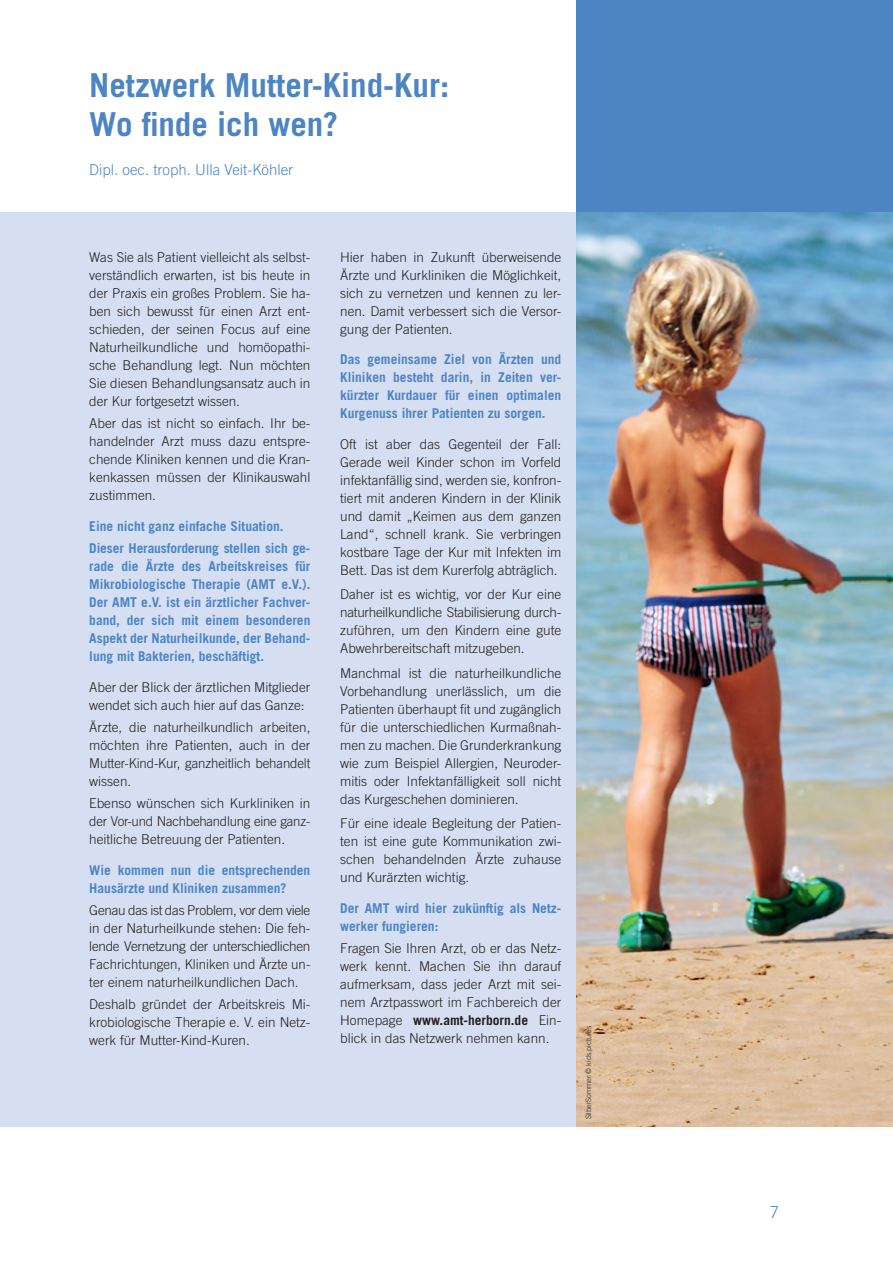
<style>
.page{position:relative;width:893px;height:1263px;background:#fff}
.page>*{position:absolute;margin:0;border:0;box-sizing:border-box;transform-origin:0 0}
.Headline{font:700 33px/39px "Trade Gothic";color:#4d84c4}
.Subline{font:300 16.5px "Trade Gothic";color:#4d84c4}
.Fließtext{font:300 15px "Trade Gothic";color:#4d84c4}
.Fließtext-2{font:300 13.5px/18px "Trade Gothic";color:#231f20;text-align:justify}
.Fließtext-3{font:700 13.5px/18px "Trade Gothic";color:#4d84c4;text-align:justify}
.lines{font:300 7.5px "Trade Gothic";color:#231f20}
.s1{font-weight:700}
</style>
<div class="page">
<div style="left:576px;top:0;width:317px;height:214px;background:#4d84c4"></div>
<div style="left:0;top:213px;width:893px;height:914px;background:#d6dff1"></div>
<img style="left:576px;top:213px;width:317px;height:914px">
<p class="Headline" style="left:89px;top:66px;width:361px">Netzwerk Mutter-Kind-Kur:<br>Wo finde ich wen?</p>
<p class="Fließtext" style="left:89px;top:161px;width:205px">Dipl. oec. troph. Ulla Veit-Köhler</p>
<p class="Fließtext-2" style="left:89px;top:248px;width:223px">Was Sie als Patient vielleicht als selbst&shy;verständlich erwarten, ist bis heute in der Praxis ein großes Problem. Sie ha&shy;ben sich bewusst für einen Arzt ent&shy;schieden, der seinen Focus auf eine Naturheilkundliche und homöopathi&shy;sche Behandlung legt. Nun möchten Sie diesen Behandlungsansatz auch in der Kur fortgesetzt wissen.</p>
<p class="Fließtext-2" style="left:89px;top:414px;width:223px">Aber das ist nicht so einfach. Ihr be&shy;handelnder Arzt muss dazu entspre&shy;chende Kliniken kennen und die Kran&shy;kenkassen müssen der Klinikauswahl zustimmen.</p>
<p class="Fließtext-3" style="left:89px;top:516px;width:196px">Eine nicht ganz einfache Situation.</p>
<p class="Fließtext-3" style="left:89px;top:539px;width:223px">Dieser Herausforderung stellen sich ge&shy;rade die Ärzte des Arbeitskreises für Mikrobiologische Therapie (AMT e.V.).<br>Der AMT e.V. ist ein ärztlicher Fachver&shy;band, der sich mit einem besonderen Aspekt der Naturheilkunde, der Behand&shy;lung mit Bakterien, beschäftigt.</p>
<p class="Fließtext-2" style="left:89px;top:677px;width:223px">Aber der Blick der ärztlichen Mitglieder wendet sich auch hier auf das Ganze:</p>
<p class="Fließtext-2" style="left:89px;top:718px;width:223px">Ärzte, die naturheilkundlich arbeiten, möchten ihre Patienten, auch in der Mutter-Kind-Kur, ganzheitlich behandelt wissen.</p>
<p class="Fließtext-2" style="left:89px;top:794px;width:223px">Ebenso wünschen sich Kurkliniken in der Vor-und Nachbehandlung eine ganz&shy;heitliche Betreuung der Patienten.</p>
<p class="Fließtext-3" style="left:89px;top:861px;width:223px">Wie kommen nun die entsprechenden<br>Hausärzte und Kliniken zusammen?</p>
<p class="Fließtext-2" style="left:89px;top:901px;width:223px">Genau das ist das Problem, vor dem viele in der Naturheilkunde stehen: Die feh&shy;lende Vernetzung der unterschiedlichen Fachrichtungen, Kliniken und Ärzte un&shy;ter einem naturheilkundlichen Dach.</p>
<p class="Fließtext-2" style="left:89px;top:995px;width:223px">Deshalb gründet der Arbeitskreis Mi&shy;krobiologische Therapie e. V. ein Netz&shy;werk für Mutter-Kind-Kuren.</p>
<p class="Fließtext-2" style="left:340px;top:248px;width:223px">Hier haben in Zukunft überweisende Ärzte und Kurkliniken die Möglichkeit, sich zu vernetzen und kennen zu ler&shy;nen. Damit verbessert sich die Versor&shy;gung der Patienten.</p>
<p class="Fließtext-3" style="left:340px;top:350px;width:223px">Das gemeinsame Ziel von Ärzten und Kliniken besteht darin, in Zeiten ver&shy;kürzter Kurdauer für einen optimalen Kurgenuss ihrer Patienten zu sorgen.</p>
<p class="Fließtext-2" style="left:340px;top:435px;width:223px">Oft ist aber das Gegenteil der Fall:<br>Gerade weil Kinder schon im Vorfeld infektanfällig sind, werden sie, konfron&shy;tiert mit anderen Kindern in der Klinik und damit „Keimen aus dem ganzen Land“, schnell krank. Sie verbringen kostbare Tage der Kur mit Infekten im Bett. Das ist dem Kurerfolg abträglich.</p>
<p class="Fließtext-2" style="left:340px;top:585px;width:223px">Daher ist es wichtig, vor der Kur eine naturheilkundliche Stabilisierung durch&shy;zuführen, um den Kindern eine gute Abwehrbereitschaft mitzugeben.</p>
<p class="Fließtext-2" style="left:340px;top:664px;width:223px">Manchmal ist die naturheilkundliche Vorbehandlung unerlässlich, um die Patienten überhaupt fit und zugänglich für die unterschiedlichen Kurmaßnah&shy;men zu machen. Die Grunderkrankung wie zum Beispiel Allergien, Neuroder&shy;mitis oder Infektanfälligkeit soll nicht das Kurgeschehen dominieren.</p>
<p class="Fließtext-2" style="left:340px;top:814px;width:223px">Für eine ideale Begleitung der Patien&shy;ten ist eine gute Kommunikation zwi&shy;schen behandelnden Ärzte zuhause und Kurärzten wichtig.</p>
<p class="Fließtext-3" style="left:340px;top:899px;width:223px">Der AMT wird hier zukünftig als Netz&shy;werker fungieren:</p>
<p class="Fließtext-2" style="left:340px;top:939px;width:223px">Fragen Sie Ihren Arzt, ob er das Netz&shy;werk kennt. Machen Sie ihn darauf aufmerksam, dass jeder Arzt mit sei&shy;nem Arztpasswort im Fachbereich der Homepage <span class="s1">www.amt-herborn.de</span> Ein&shy;blick in das Netzwerk nehmen kann.</p>
<p class="lines" style="left:584px;top:1119px;width:95px;rotate:-90deg">SilberSommer © kids.pictures</p>
<p class="Subline" style="left:770px;top:1202px;width:11px">7</p>
</div>
